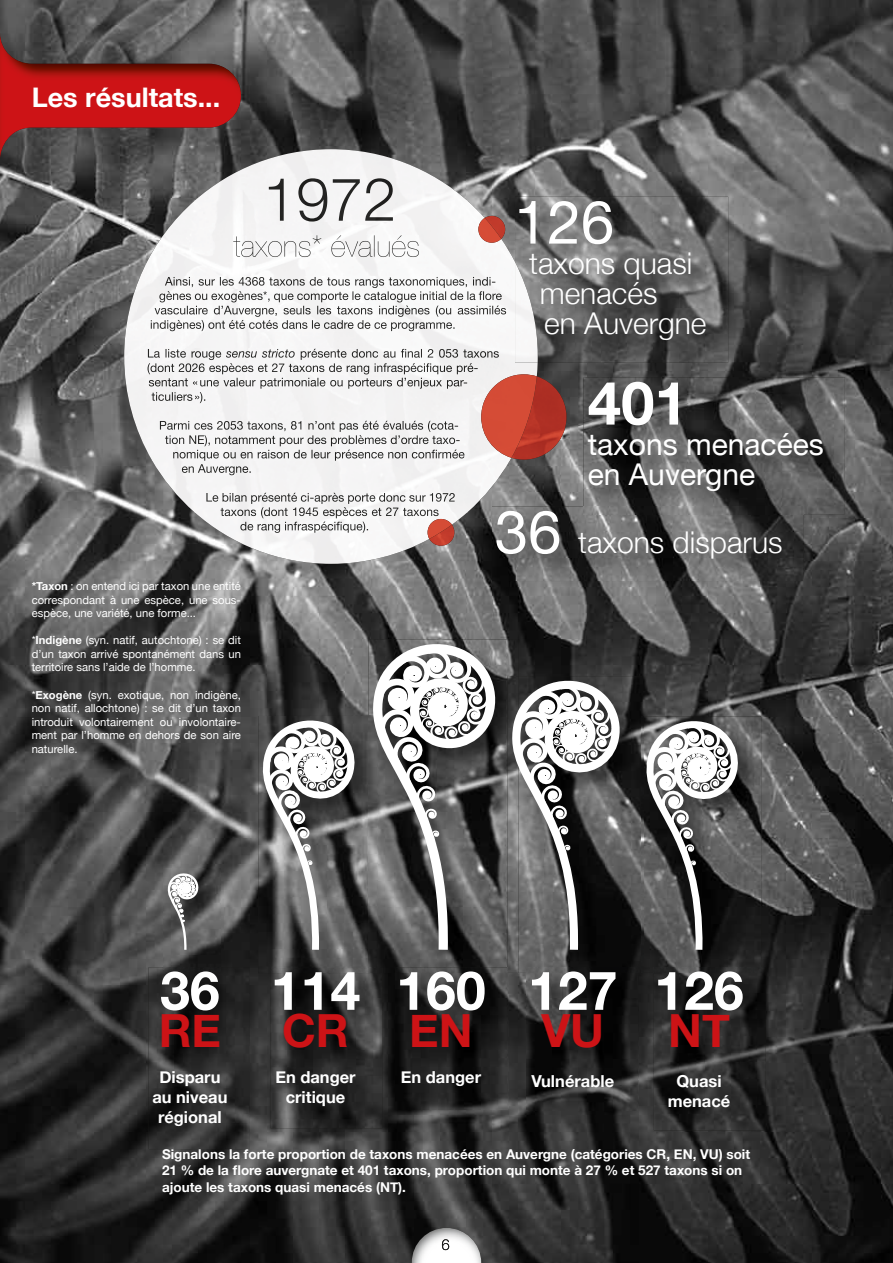
<style>
.page{position:relative;width:893px;height:1263px;background:#fff}
.page>*{position:absolute;margin:0;border:0;box-sizing:border-box;transform-origin:0 0}
.t1{font:700 60px "Helvetica Neue";color:#fff}
.t2{font:60px "Helvetica Neue";color:#fff}
.t3{font:700 53.7px "Helvetica Neue";color:#fff}
.t4{font:700 45.6px "Helvetica Neue";color:#cd1316}
.t5{font:300 30px/30px "Helvetica Neue";color:#fff}
.t6{font:30px/30px "Helvetica Neue";color:#fff}
.t7{font:700 27px "Helvetica Neue";color:#fff}
.t8{font:700 16.5px/19.8px "Helvetica Neue";color:#fff;text-align:center}
.t9{font:700 13.5px/16.2px "Helvetica Neue";color:#fff}
.t10{font:11.25px/13.5px "Helvetica Neue";color:#fff;text-align:justify}
.s1{font-weight:700}
.s2{font-weight:400;font-size:60px}
</style>
<div class="page">
<img style="left:0;top:0;width:893px;height:1263px">
<img style="left:412px;top:1228px;width:69px;height:35px">
<svg style="left:442px;top:1239px;width:7px;height:11px"></svg>
<img style="left:0;top:33px;width:241px;height:126px">
<img style="left:124px;top:201px;width:414px;height:259px">
<img style="left:152px;top:460px;width:358px;height:52px">
<img style="left:194px;top:149px;width:274px;height:52px">
<img style="left:194px;top:512px;width:274px;height:52px">
<img style="left:269px;top:178px;width:124px;height:44px">
<img style="left:233px;top:235px;width:186px;height:22px">
<img style="left:165px;top:277px;width:330px;height:11px">
<img style="left:159px;top:291px;width:343px;height:11px">
<img style="left:155px;top:306px;width:351px;height:11px">
<img style="left:151px;top:320px;width:305px;height:11px">
<img style="left:148px;top:349px;width:73px;height:11px">
<img style="left:226px;top:349px;width:69px;height:9px">
<img style="left:295px;top:349px;width:204px;height:11px">
<img style="left:148px;top:363px;width:330px;height:11px">
<img style="left:149px;top:378px;width:318px;height:11px">
<img style="left:152px;top:392px;width:54px;height:11px">
<img style="left:160px;top:421px;width:298px;height:11px">
<img style="left:165px;top:435px;width:295px;height:11px">
<img style="left:173px;top:450px;width:292px;height:11px">
<img style="left:182px;top:464px;width:70px;height:11px">
<img style="left:206px;top:493px;width:249px;height:11px">
<img style="left:221px;top:507px;width:218px;height:11px">
<img style="left:240px;top:522px;width:128px;height:11px">
<img style="left:511px;top:376px;width:55px;height:84px">
<img style="left:481px;top:374px;width:56px;height:84px">
<img style="left:583px;top:377px;width:262px;height:137px">
<img style="left:163px;top:869px;width:58px;height:98px">
<svg style="left:166px;top:873px;width:33px;height:79px"></svg>
<img style="left:258px;top:716px;width:110px;height:257px">
<svg style="left:258px;top:694px;width:98px;height:263px"></svg>
<img style="left:368px;top:639px;width:151px;height:334px">
<img style="left:368px;top:959px;width:10px;height:9px">
<svg style="left:366px;top:641px;width:131px;height:318px"></svg>
<img style="left:508px;top:676px;width:135px;height:297px">
<svg style="left:506px;top:678px;width:115px;height:280px"></svg>
<img style="left:642px;top:716px;width:119px;height:257px">
<svg style="left:641px;top:719px;width:98px;height:238px"></svg>
<img style="left:149px;top:967px;width:100px;height:182px">
<img style="left:270px;top:973px;width:112px;height:155px">
<img style="left:270px;top:968px;width:98px;height:5px">
<svg style="left:368px;top:968px;width:14px;height:5px"></svg>
<img style="left:396px;top:967px;width:112px;height:142px">
<img style="left:527px;top:967px;width:111px;height:143px">
<img style="left:654px;top:967px;width:112px;height:163px">
<img style="left:654px;top:967px;width:107px;height:6px">
<img style="left:485px;top:216px;width:20px;height:23px">
<img style="left:478px;top:218px;width:23px;height:25px">
<img style="left:515px;top:197px;width:213px;height:166px">
<img style="left:515px;top:262px;width:23px;height:101px">
<img style="left:429px;top:525px;width:25px;height:21px">
<img style="left:428px;top:519px;width:24px;height:20px">
<img style="left:492px;top:506px;width:312px;height:75px">
<img style="left:583px;top:506px;width:221px;height:8px">
<h3 class="t7" style="left:32px;top:81px;width:190px">Les résultats...</h3>
<p class="t10" style="left:32px;top:580px;width:211px"><span class="s1">*Taxon</span> : on entend ici par taxon une entité correspondant à une espèce, une sous&shy;espèce, une variété, une forme...</p>
<p class="t10" style="left:32px;top:634px;width:211px">*<span class="s1">Indigène</span> (syn. natif, autochtone) : se dit d’un taxon arrivé spontanément dans un territoire sans l’aide de l’homme.</p>
<p class="t10" style="left:32px;top:688px;width:211px">*<span class="s1">Exogène</span> (syn. exotique, non indigène, non natif, allochtone) : se dit d’un taxon introduit volontairement ou involontaire&shy;ment par l’homme en dehors de son aire naturelle.</p>
<h1 class="t2" style="left:514px;top:186px;width:102px">126</h1>
<h3 class="t5" style="left:540px;top:247px;width:168px;text-indent:-10px">taxons quasi menacés<br>en Auvergne</h3>
<h1 class="t1" style="left:588px;top:366px;width:102px">401</h1>
<h3 class="t6" style="left:588px;top:428px;width:238px">taxons menacées en Auvergne</h3>
<h3 class="t5" style="left:495px;top:527px;width:289px"><span class="s2">36</span> taxons disparus</h3>
<h2 class="t3" style="left:160px;top:957px;width:61px">36</h2>
<h3 class="t4" style="left:159px;top:1003px;width:64px">RE</h3>
<h3 class="t8" style="left:152px;top:1067px;width:77px">Disparu au niveau régional</h3>
<h2 class="t3" style="left:271px;top:957px;width:91px">114</h2>
<h3 class="t4" style="left:282px;top:1003px;width:68px">CR</h3>
<h3 class="t8" style="left:275px;top:1067px;width:82px">En danger critique</h3>
<h2 class="t3" style="left:396px;top:957px;width:91px">160</h2>
<h3 class="t4" style="left:409px;top:1003px;width:65px">EN</h3>
<h3 class="t8" style="left:401px;top:1067px;width:82px">En danger</h3>
<h2 class="t3" style="left:528px;top:957px;width:91px">127</h2>
<h3 class="t4" style="left:541px;top:1003px;width:64px">VU</h3>
<h3 class="t8" style="left:531px;top:1071px;width:84px">Vulnérable</h3>
<h2 class="t3" style="left:654px;top:957px;width:91px">126</h2>
<h3 class="t4" style="left:668px;top:1003px;width:63px">NT</h3>
<h3 class="t8" style="left:668px;top:1071px;width:64px">Quasi menacé</h3>
<p class="t9" style="left:162px;top:1146px;width:590px">Signalons la forte proportion de taxons menacées en Auvergne (catégories CR, EN, VU) soit<br>21 % de la flore auvergnate et 401 taxons, proportion qui monte à 27 % et 527 taxons si on ajoute les taxons quasi menacés (NT).</p>
</div>
